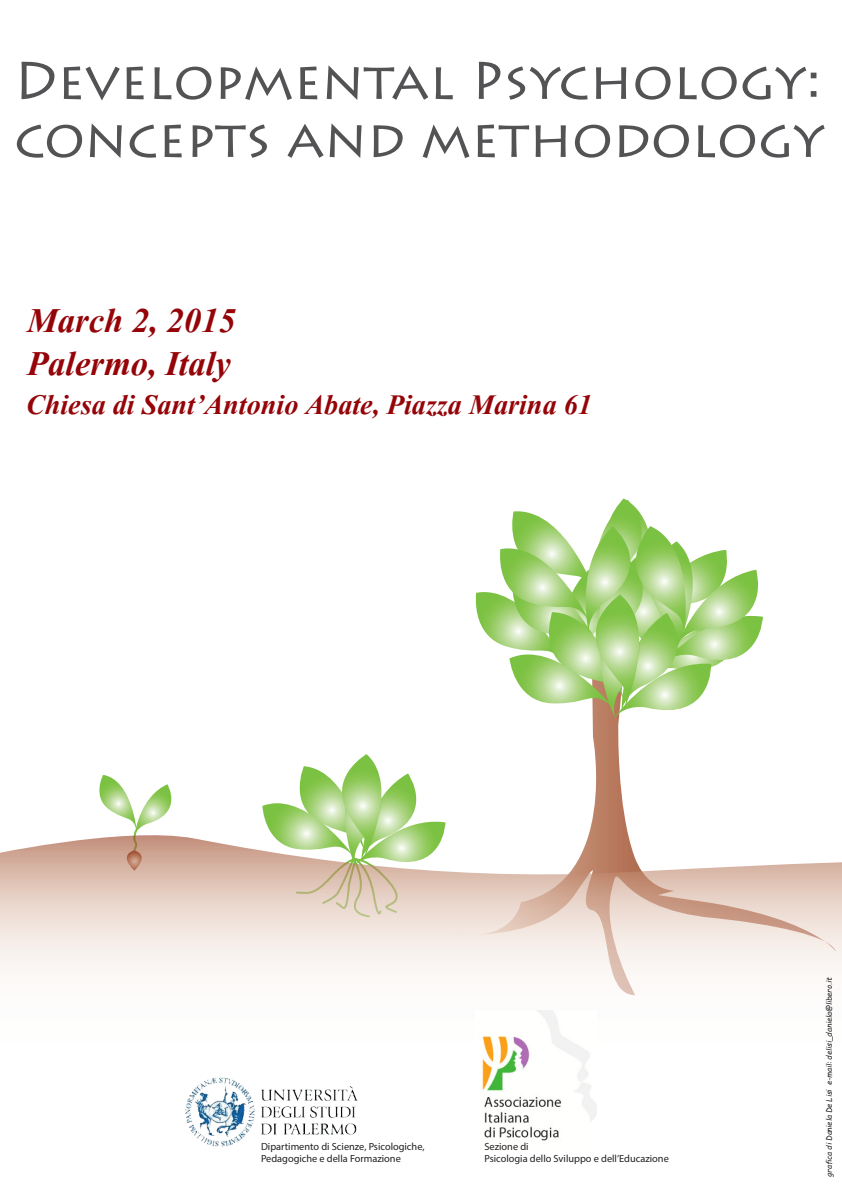
<style>
.page{position:relative;width:842px;height:1191px;background:#fff}
.page>*{position:absolute;margin:0;border:0;box-sizing:border-box;transform-origin:0 0}
.t1{font:700 43px/43px "Vijaya";color:#940408}
.t2{font:700 35px "Vijaya";color:#940408}
.t3{font:10.3px/12.4px "Myriad Pro";color:#231f20}
.t4{font:italic 7.5px "Comic Sans MS";color:#231f20}
</style>
<div class="page">
<svg style="left:99px;top:775px;width:73px;height:60px"></svg>
<svg style="left:262px;top:754px;width:183px;height:81px"></svg>
<svg style="left:588px;top:724px;width:41px;height:111px"></svg>
<svg style="left:475px;top:498px;width:288px;height:226px"></svg>
<svg style="left:0;top:835px;width:842px;height:161px"></svg>
<svg style="left:21px;top:62px;width:33px;height:37px"></svg>
<svg style="left:64px;top:66px;width:56px;height:34px"></svg>
<svg style="left:127px;top:66px;width:17px;height:33px"></svg>
<svg style="left:154px;top:67px;width:57px;height:33px"></svg>
<svg style="left:221px;top:67px;width:71px;height:33px"></svg>
<svg style="left:300px;top:66px;width:17px;height:33px"></svg>
<svg style="left:327px;top:66px;width:101px;height:34px"></svg>
<svg style="left:436px;top:67px;width:17px;height:32px"></svg>
<svg style="left:479px;top:62px;width:21px;height:37px"></svg>
<svg style="left:508px;top:66px;width:80px;height:34px"></svg>
<svg style="left:596px;top:67px;width:30px;height:32px"></svg>
<svg style="left:635px;top:67px;width:35px;height:33px"></svg>
<svg style="left:679px;top:66px;width:137px;height:34px"></svg>
<svg style="left:17px;top:125px;width:65px;height:33px"></svg>
<svg style="left:90px;top:124px;width:32px;height:34px"></svg>
<svg style="left:130px;top:125px;width:26px;height:33px"></svg>
<svg style="left:165px;top:124px;width:17px;height:33px"></svg>
<svg style="left:193px;top:124px;width:74px;height:34px"></svg>
<svg style="left:287px;top:124px;width:37px;height:34px"></svg>
<svg style="left:330px;top:124px;width:32px;height:34px"></svg>
<svg style="left:374px;top:125px;width:29px;height:32px"></svg>
<svg style="left:423px;top:125px;width:46px;height:33px"></svg>
<svg style="left:478px;top:124px;width:51px;height:33px"></svg>
<svg style="left:536px;top:125px;width:30px;height:32px"></svg>
<svg style="left:575px;top:125px;width:35px;height:33px"></svg>
<svg style="left:619px;top:125px;width:29px;height:32px"></svg>
<svg style="left:654px;top:125px;width:35px;height:33px"></svg>
<svg style="left:698px;top:125px;width:57px;height:33px"></svg>
<svg style="left:761px;top:124px;width:64px;height:34px"></svg>
<img style="left:185px;top:1077px;width:173px;height:70px">
<img style="left:481px;top:1010px;width:116px;height:131px">
<h1 class="t1" style="left:27px;top:294px;width:210px">March 2, 2015<br>Palermo, Italy</h1>
<h2 class="t2" style="left:26px;top:377px;width:567px">Chiesa di Sant’Antonio Abate, Piazza Marina 61</h2>
<p class="t3" style="left:261px;top:1140px;width:165px">Dipartimento di Scienze, Psicologiche,<br>Pedagogiche e della Formazione</p>
<p class="t3" style="left:484px;top:1140px;width:186px">Sezione di<br>Psicologia dello Sviluppo e dell’Educazione</p>
<p class="t4" style="left:823px;top:1176px;width:201px;rotate:-90deg">grafica di Daniela De Lisi e-mail: delisi_daniela@libero.it</p>
</div>
